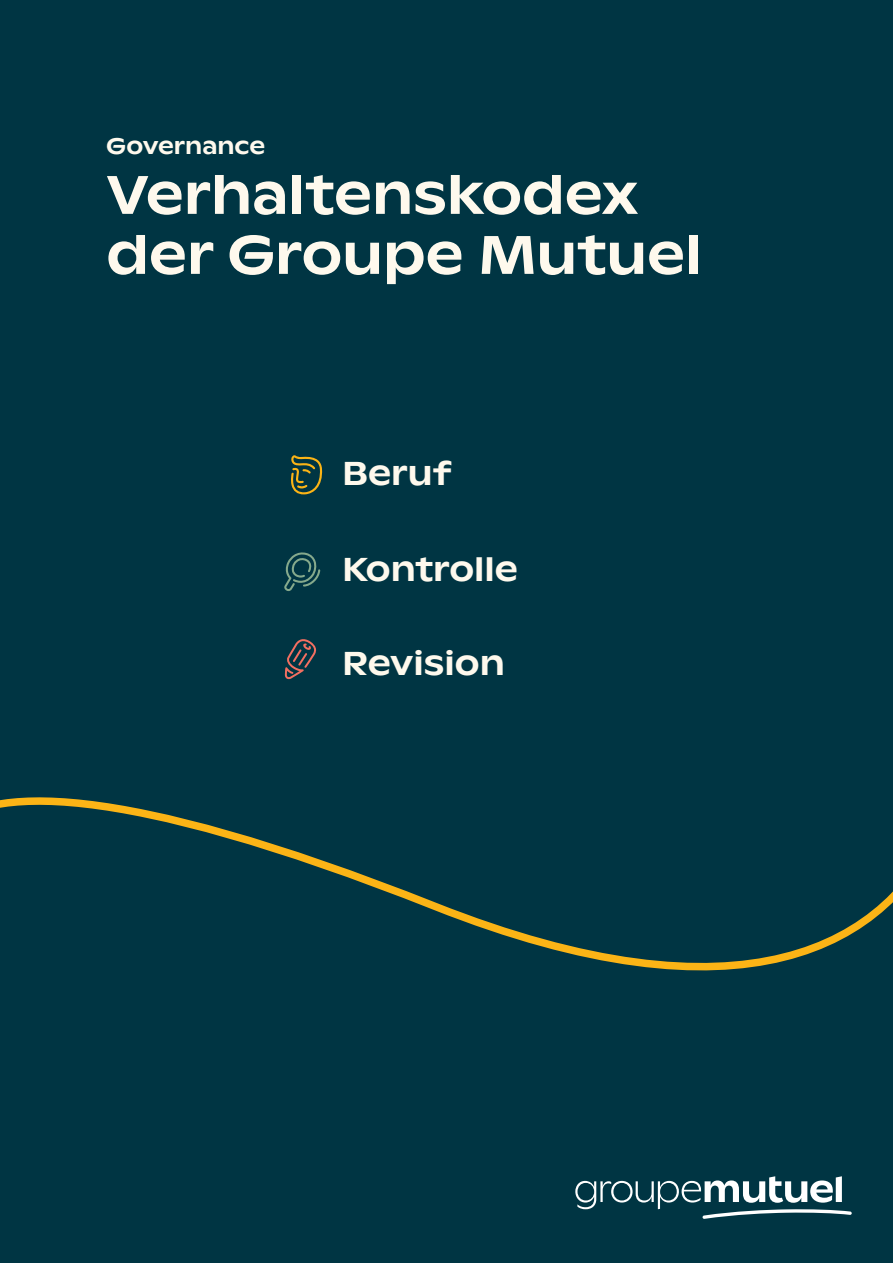
<style>
.page{position:relative;width:893px;height:1263px;background:#003543}
.page>*{position:absolute;margin:0;border:0;box-sizing:border-box;transform-origin:0 0}
.t1{font:500 54px/60px "ABC Ginto Nord";color:#fef9ed}
.t2{font:500 33px "ABC Ginto Nord";color:#fef9ed}
.t3{font:500 22.5px "ABC Ginto Nord";color:#fef9ed}
</style>
<div class="page">
<svg style="left:575px;top:1176px;width:277px;height:43px"></svg>
<svg style="left:0;top:673px;width:893px;height:298px"></svg>
<svg style="left:285px;top:639px;width:32px;height:40px"></svg>
<svg style="left:291px;top:455px;width:32px;height:39px"></svg>
<svg style="left:284px;top:552px;width:36px;height:39px"></svg>
<p class="t3" style="left:106px;top:132px;width:160px">Governance</p>
<p class="t1" style="left:106px;top:164px;width:597px">Verhaltenskodex der Groupe Mutuel</p>
<p class="t2" style="left:342px;top:453px;width:111px">Beruf</p>
<p class="t2" style="left:342px;top:549px;width:178px">Kontrolle</p>
<p class="t2" style="left:342px;top:643px;width:164px">Revision</p>
</div>
